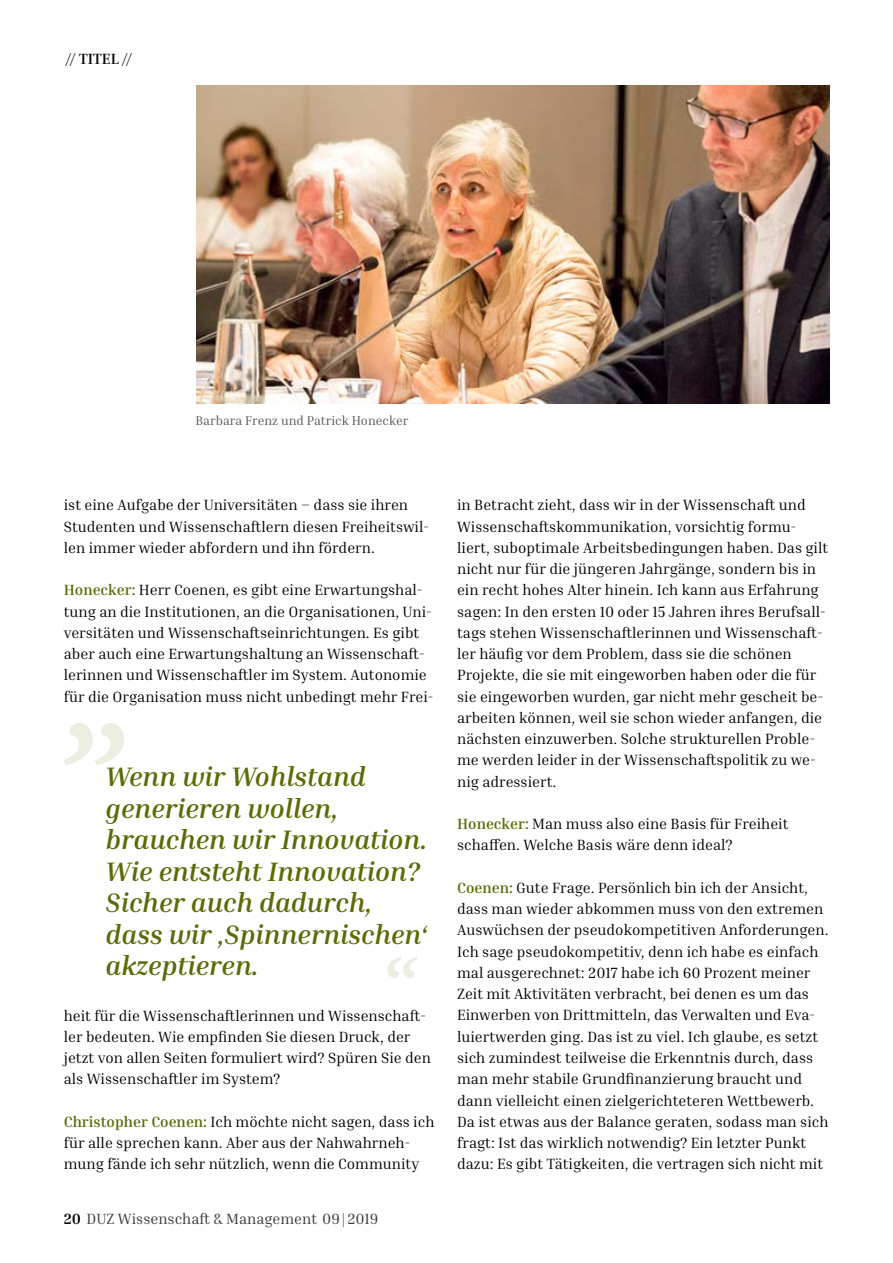
<style>
.page{position:relative;width:893px;height:1263px;background:#fff}
.page>*{position:absolute;margin:0;border:0;box-sizing:border-box;transform-origin:0 0}
.t1{font:italic 700 27px/31.5px "Inria Serif";color:#5e6a07}
.t2{font:15px/21.3px "Inria Serif";color:#000}
.t3{font:15px "Inria Serif";color:#383837}
.t4{font:700 15px "Inria Serif";color:#000}
.t5{font:12.75px "Inria Serif";color:#565656}
.s1{font-weight:700;color:#5e6a07}
.s2{font-weight:700;color:#000}
</style>
<div class="page">
<img style="left:197px;top:85px;width:632px;height:319px">
<svg style="left:64px;top:723px;width:60px;height:42px"></svg>
<svg style="left:387px;top:957px;width:31px;height:21px"></svg>
<p class="t4" style="left:66px;top:49px;width:68px">// TITEL //</p>
<p class="t5" style="left:196px;top:413px;width:214px">Barbara Frenz und Patrick Honecker</p>
<p class="t2" style="left:64px;top:494px;width:367px">ist eine Aufgabe der Universitäten – dass sie ihren<br>Studenten und Wissenschaftlern diesen Freiheitswil&shy;len immer wieder abfordern und ihn fördern.</p>
<p class="t2" style="left:64px;top:579px;width:371px"><span class="s1">Honecker:</span> Herr Coenen, es gibt eine Erwartungshal&shy;tung an die Institutionen, an die Organisationen, Uni&shy;versitäten und Wissenschaftseinrichtungen. Es gibt aber auch eine Erwartungshaltung an Wissenschaft&shy;lerinnen und Wissenschaftler im System. Autonomie für die Organisation muss nicht unbedingt mehr Frei-</p>
<h1 class="t1" style="left:106px;top:760px;width:323px">Wenn wir Wohlstand generieren wollen, brauchen wir Innovation.<br>Wie entsteht Innovation?<br>Sicher auch dadurch, dass wir ‚Spinnernischen‘ akzeptieren.</h1>
<p class="t2" style="left:64px;top:1004px;width:369px">heit für die Wissenschaftlerinnen und Wissenschaft&shy;ler bedeuten. Wie empfinden Sie diesen Druck, der jetzt von allen Seiten formuliert wird? Spüren Sie den als Wissenschaftler im System?</p>
<p class="t2" style="left:64px;top:1111px;width:372px"><span class="s1">Christopher Coenen:</span> Ich möchte nicht sagen, dass ich für alle sprechen kann. Aber aus der Nahwahrneh&shy;mung fände ich sehr nützlich, wenn die Community</p>
<p class="t3" style="left:64px;top:1209px;width:316px"><span class="s2">20</span> DUZ Wissenschaft &amp; Management 09|2019</p>
<p class="t2" style="left:457px;top:494px;width:373px">in Betracht zieht, dass wir in der Wissenschaft und Wissenschaftskommunikation, vorsichtig formu&shy;liert, suboptimale Arbeitsbedingungen haben. Das gilt nicht nur für die jüngeren Jahrgänge, sondern bis in ein recht hohes Alter hinein. Ich kann aus Erfahrung sagen: In den ersten 10 oder 15 Jahren ihres Berufsall&shy;tags stehen Wissenschaftlerinnen und Wissenschaft&shy;ler häufig vor dem Problem, dass sie die schönen Projekte, die sie mit eingeworben haben oder die für sie eingeworben wurden, gar nicht mehr gescheit be&shy;arbeiten können, weil sie schon wieder anfangen, die nächsten einzuwerben. Solche strukturellen Proble&shy;me werden leider in der Wissenschaftspolitik zu we&shy;nig adressiert.</p>
<p class="t2" style="left:457px;top:813px;width:333px"><span class="s1">Honecker:</span> Man muss also eine Basis für Freiheit schaffen. Welche Basis wäre denn ideal?</p>
<p class="t2" style="left:457px;top:877px;width:373px"><span class="s1">Coenen:</span> Gute Frage. Persönlich bin ich der Ansicht, dass man wieder abkommen muss von den extremen Auswüchsen der pseudokompetitiven Anforderungen.<br>Ich sage pseudokompetitiv, denn ich habe es einfach mal ausgerechnet: 2017 habe ich 60 Prozent meiner Zeit mit Aktivitäten verbracht, bei denen es um das Einwerben von Drittmitteln, das Verwalten und Eva&shy;luiertwerden ging. Das ist zu viel. Ich glaube, es setzt sich zumindest teilweise die Erkenntnis durch, dass man mehr stabile Grundfinanzierung braucht und dann vielleicht einen zielgerichteteren Wettbewerb.<br>Da ist etwas aus der Balance geraten, sodass man sich fragt: Ist das wirklich notwendig? Ein letzter Punkt dazu: Es gibt Tätigkeiten, die vertragen sich nicht mit</p>
</div>
